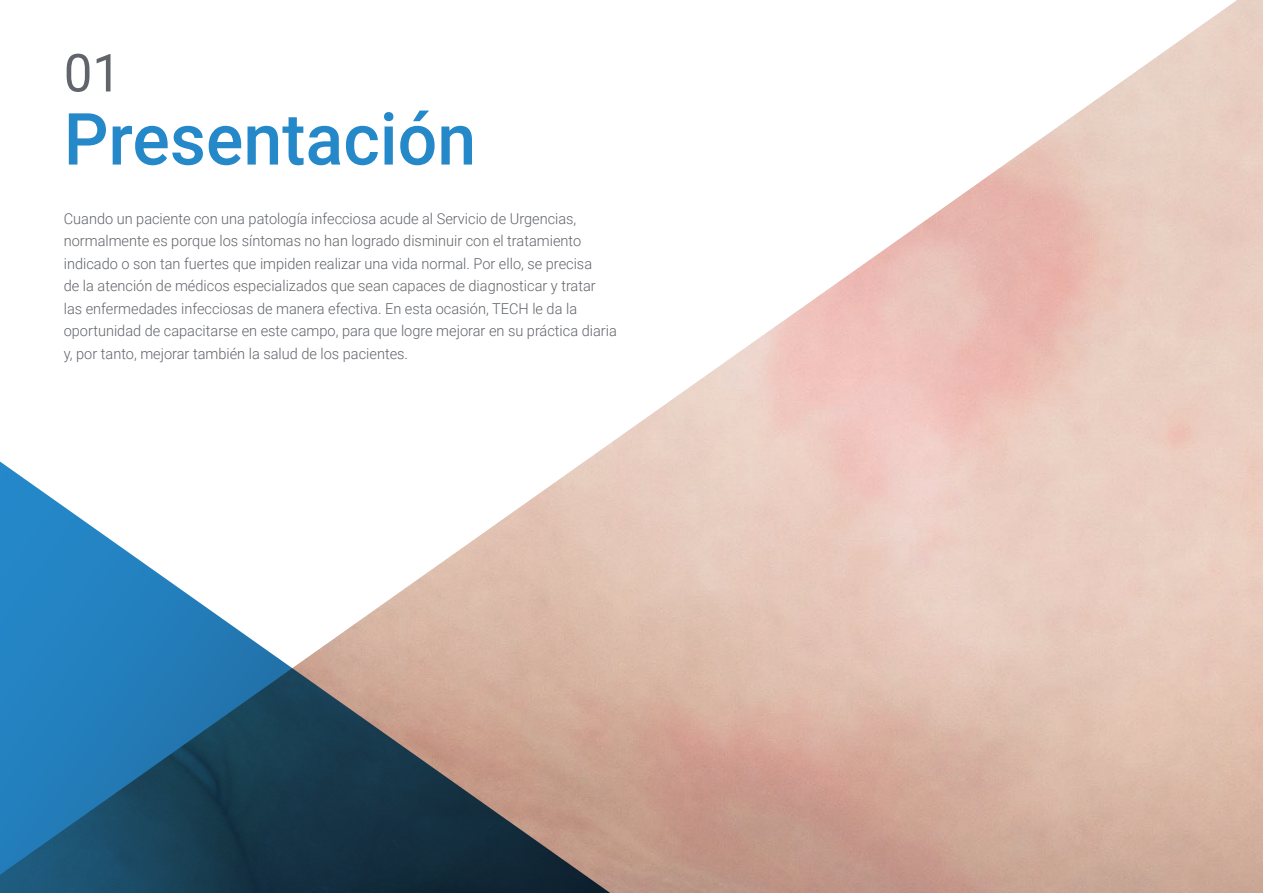
<style>
.page{position:relative;width:1263px;height:893px;background:#fff}
.page>*{position:absolute;margin:0;border:0;box-sizing:border-box;transform-origin:0 0}
.t1{font:500 72px "Roboto";color:#2488c9}
.t2{font:52.5px "Roboto";color:#61646a}
.t3{font:300 15px/22.5px "Roboto";color:#61646a}
</style>
<div class="page">
<svg style="left:0;top:446px;width:640px;height:447px"></svg>
<h2 class="t2" style="left:64px;top:36px;width:59px">01</h2>
<h1 class="t1" style="left:64px;top:89px;width:414px">Presentación</h1>
<p class="t3" style="left:64px;top:207px;width:554px">Cuando un paciente con una patología infecciosa acude al Servicio de Urgencias, normalmente es porque los síntomas no han logrado disminuir con el tratamiento indicado o son tan fuertes que impiden realizar una vida normal. Por ello, se precisa<br>de la atención de médicos especializados que sean capaces de diagnosticar y tratar las enfermedades infecciosas de manera efectiva. En esta ocasión, TECH le da la oportunidad de capacitarse en este campo, para que logre mejorar en su práctica diaria y, por tanto, mejorar también la salud de los pacientes.</p>
</div>
